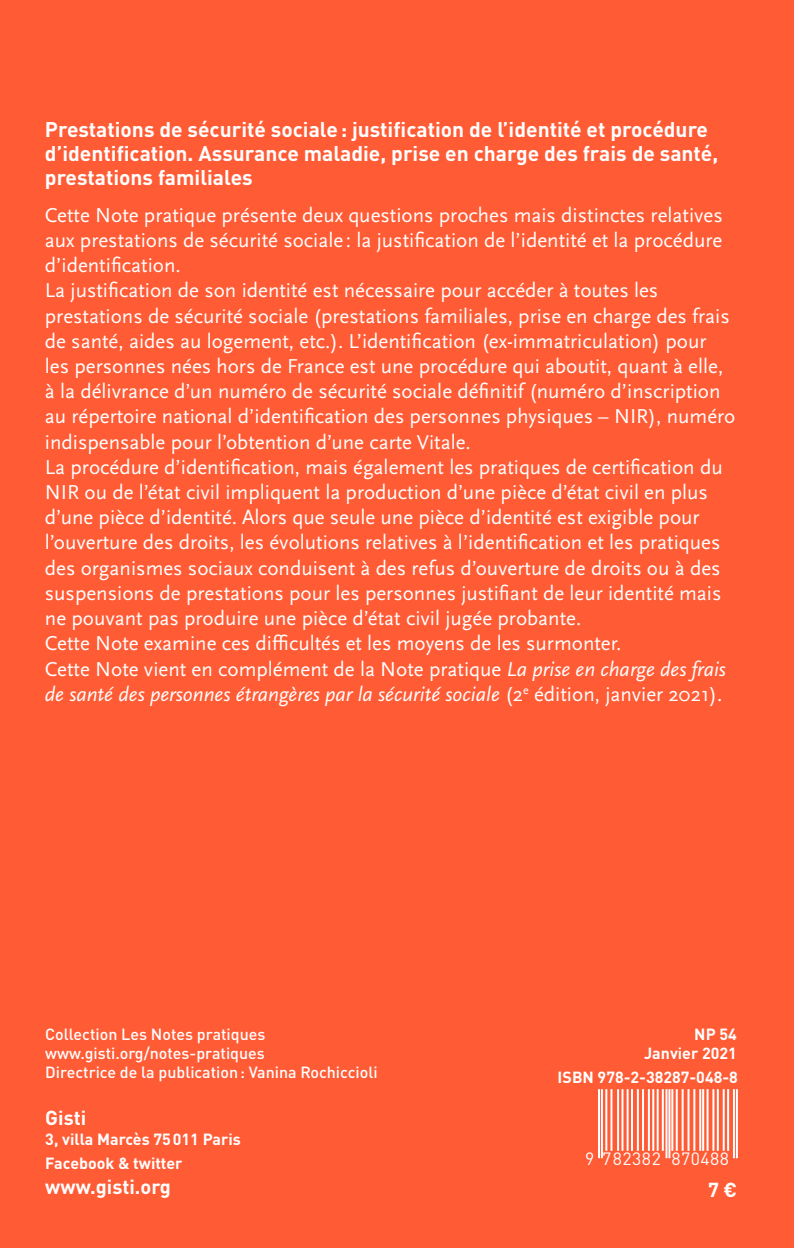
<style>
.page{position:relative;width:794px;height:1248px;background:#fff}
.page>*{position:absolute;margin:0;border:0;box-sizing:border-box;transform-origin:0 0}
.t1{font:21px/25.2px "Scala Sans Pro";color:#fff}
.t2{font:700 21px/24px "DINOT";color:#fff}
.t3{font:700 20px "DINOT";color:#fff}
.t4{font:17.6px "DIN";letter-spacing:.025em;color:#fff}
.t5{font:500 16px/19.2px "DINOT";color:#fff}
.t6{font:700 16px/24.8px "DINOT";color:#fff}
.s1{font-style:italic}
</style>
<div class="page">
<div style="left:0;top:0;width:794px;height:1247px;background:#ff5b35"></div>
<hr style="left:601px;top:1088px;width:2px;height:69px;background:#fff">
<hr style="left:598px;top:1088px;width:2px;height:69px;background:#fff">
<hr style="left:605px;top:1088px;width:2px;height:62px;background:#fff">
<hr style="left:610px;top:1088px;width:2px;height:62px;background:#fff">
<hr style="left:621px;top:1088px;width:2px;height:62px;background:#fff">
<hr style="left:617px;top:1088px;width:2px;height:62px;background:#fff">
<hr style="left:631px;top:1088px;width:2px;height:62px;background:#fff">
<hr style="left:626px;top:1088px;width:2px;height:62px;background:#fff">
<hr style="left:637px;top:1088px;width:2px;height:62px;background:#fff">
<hr style="left:656px;top:1088px;width:2px;height:62px;background:#fff">
<hr style="left:652px;top:1088px;width:2px;height:62px;background:#fff">
<hr style="left:648px;top:1088px;width:2px;height:62px;background:#fff">
<hr style="left:642px;top:1088px;width:2px;height:62px;background:#fff">
<hr style="left:662px;top:1088px;width:2px;height:62px;background:#fff">
<hr style="left:687px;top:1088px;width:2px;height:62px;background:#fff">
<hr style="left:681px;top:1088px;width:2px;height:62px;background:#fff">
<hr style="left:676px;top:1088px;width:2px;height:62px;background:#fff">
<hr style="left:671px;top:1088px;width:2px;height:62px;background:#fff">
<hr style="left:668px;top:1088px;width:2px;height:69px;background:#fff">
<hr style="left:665px;top:1088px;width:2px;height:69px;background:#fff">
<hr style="left:693px;top:1088px;width:2px;height:62px;background:#fff">
<hr style="left:702px;top:1088px;width:2px;height:62px;background:#fff">
<hr style="left:699px;top:1088px;width:2px;height:62px;background:#fff">
<hr style="left:706px;top:1088px;width:2px;height:62px;background:#fff">
<hr style="left:736px;top:1088px;width:2px;height:69px;background:#fff">
<hr style="left:733px;top:1088px;width:2px;height:69px;background:#fff">
<hr style="left:727px;top:1088px;width:2px;height:62px;background:#fff">
<hr style="left:722px;top:1088px;width:2px;height:62px;background:#fff">
<hr style="left:717px;top:1088px;width:2px;height:62px;background:#fff">
<hr style="left:712px;top:1088px;width:2px;height:62px;background:#fff">
<p class="t2" style="left:45px;top:115px;width:675px">Prestations de sécurité sociale: justification de l’identité et procédure d’identification. Assurance maladie, prise en charge des frais de santé, prestations familiales</p>
<p class="t1" style="left:45px;top:202px;width:692px">Cette Note pratique présente deux questions proches mais distinctes relatives aux prestations de sécurité sociale : la justification de l’identité et la procédure d’identification.<br>La justification de son identité est nécessaire pour accéder à toutes les prestations de sécurité sociale (prestations familiales, prise en charge des frais de santé, aides au logement, etc.). L’identification (ex-immatriculation) pour les personnes nées hors de France est une procédure qui aboutit, quant à elle, à la délivrance d’un numéro de sécurité sociale définitif (numéro d’inscription au répertoire national d’identification des personnes physiques – NIR), numéro indispensable pour l’obtention d’une carte Vitale.<br>La procédure d’identification, mais également les pratiques de certification du NIR ou de l’état civil impliquent la production d’une pièce d’état civil en plus d’une pièce d’identité. Alors que seule une pièce d’identité est exigible pour l’ouverture des droits, les évolutions relatives à l’identification et les pratiques des organismes sociaux conduisent à des refus d’ouverture de droits ou à des suspensions de prestations pour les personnes justifiant de leur identité mais ne pouvant pas produire une pièce d’état civil jugée probante.<br>Cette Note examine ces difficultés et les moyens de les surmonter.<br>Cette Note vient en complément de la Note pratique <span class="s1">La prise en charge des frais de santé des personnes étrangères par la sécurité sociale</span> (2<sup>e</sup> édition, janvier 2021).</p>
<p class="t5" style="left:45px;top:1023px;width:334px">Collection Les Notes pratiques www.gisti.org/notes-pratiques<br>Directrice de la publication: Vanina Rochiccioli</p>
<p class="t3" style="left:45px;top:1102px;width:42px">Gisti</p>
<p class="t6" style="left:45px;top:1124px;width:197px">3, villa Marcès 75011 Paris<br>Facebook &amp; twitter</p>
<p class="t3" style="left:45px;top:1170px;width:127px">www.gisti.org</p>
<p class="t6" style="left:644px;top:1023px;width:94px;line-height:19.2px;text-align:right">NP 54<br>Janvier 2021</p>
<p class="t6" style="left:557px;top:1062px;width:182px">ISBN 978-2-38287-048-8</p>
<p class="t4" style="left:585px;top:1147px;width:146px">9 782382 870488</p>
<p class="t3" style="left:708px;top:1173px;width:31px">7€</p>
</div>
